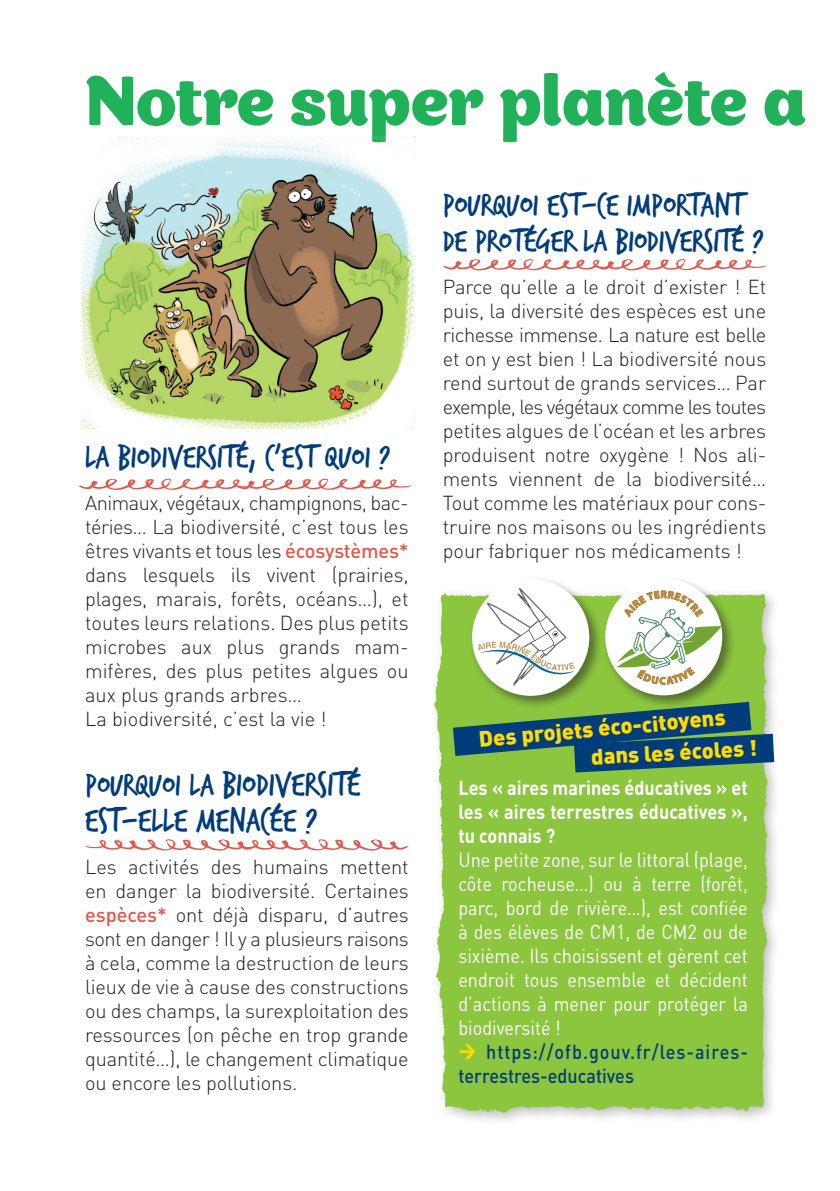
<style>
.page{position:relative;width:840px;height:1191px;background:#fff}
.page>*{position:absolute;margin:0;border:0;box-sizing:border-box;transform-origin:0 0}
.t1{font:700 68px "Appetite Pro";color:#21b259}
.t2{font:36px "Trash Hand";color:#013c7b}
.t3{font:34px/36px "Trash Hand";color:#013c7b}
.TC{font:900 22px "DIN";color:#ffdc01}
.TC-2{font:300 20px/24px "DIN";color:#231f20;text-align:justify}
.TC-3{font:20px/24px "DIN";color:#fff;text-align:justify;scale:.9 1}
.TC-4{font:700 20px/24px "DIN";color:#fff;text-align:justify;scale:.9 1}
.TC-5{font:500 20px/24px "DIN";color:#013c7b;scale:.9 1}
.t4{font:700 10.4px "Myriad Pro";color:#b5833a}
.s1{font-weight:500;color:#e1584e}
.s2{font-size:34px}
</style>
<div class="page">
<svg style="left:78px;top:478px;width:333px;height:12px"></svg>
<svg style="left:85px;top:839px;width:323px;height:12px"></svg>
<img style="left:434px;top:592px;width:342px;height:526px">
<svg style="left:443px;top:259px;width:322px;height:12px"></svg>
<svg style="left:452px;top:702px;width:321px;height:70px;background:#2f6969"></svg>
<div style="left:469px;top:576px;width:133px;height:133px;background:#231f20;opacity:.5"></div>
<div style="left:472px;top:579px;width:117px;height:117px;background:#fff;border-radius:50%"></div>
<svg style="left:475px;top:585px;width:103px;height:111px"></svg>
<div style="left:602px;top:576px;width:133px;height:133px;background:#231f20;opacity:.5"></div>
<div style="left:605px;top:578px;width:116px;height:117px;background:#fff;border-radius:50%"></div>
<img style="left:81px;top:136px;width:334px;height:293px">
<svg style="left:459px;top:1044px;width:16px;height:15px"></svg>
<svg style="left:616px;top:591px;width:105px;height:93px"></svg>
<p class="t1" style="left:85px;top:59px;width:721px">Notre super planète a</p>
<p class="t3" style="left:85px;top:440px;width:307px">LA BIODIVERSITÉ, C’EST QUOI ?</p>
<p class="TC-2" style="left:85px;top:491px;width:325px">Animaux, végétaux, champignons, bac&shy;téries… La biodiversité, c’est tous les êtres vivants et tous les <span class="s1">écosystèmes* </span>dans lesquels ils vivent (prairies, plages, marais, forêts, océans…), et toutes leurs relations. Des plus petits microbes aux plus grands mam&shy;mifères, des plus petites algues ou aux plus grands arbres…</p>
<p class="TC-2" style="left:85px;top:707px;width:243px">La biodiversité, c’est la vie !</p>
<p class="t2" style="left:85px;top:767px;width:276px"><span class="s2">POURQUOI LA</span> BIODIVERSITÉ</p>
<p class="t2" style="left:85px;top:803px;width:234px">EST-ELLE MENACÉE ?</p>
<p class="TC-2" style="left:85px;top:855px;width:325px">Les activités des humains mettent en danger la biodiversité. Certaines <span class="s1">espèces*</span> ont déjà disparu, d’autres sont en danger ! Il y a plusieurs raisons à cela, comme la destruction de leurs lieux de vie à cause des constructions ou des champs, la surexploitation des ressources (on pêche en trop grande quantité…), le changement climatique ou encore les pollutions.</p>
<p class="t3" style="left:442px;top:188px;width:323px">POURQUOI EST-CE IMPORTANT<br>DE PROTÉGER LA BIODIVERSITÉ ?</p>
<p class="TC-2" style="left:442px;top:274px;width:325px">Parce qu’elle a le droit d’exister ! Et puis, la diversité des espèces est une richesse immense. La nature est belle et on y est bien ! La biodiversité nous rend surtout de grands services… Par exemple, les végétaux comme les toutes petites algues de l’océan et les arbres produisent notre oxygène ! Nos ali&shy;ments viennent de la biodiversité… Tout comme les matériaux pour cons&shy;truire nos maisons ou les ingrédients pour fabriquer nos médicaments !</p>
<p class="t4" style="left:660px;top:587px;width:8px">R</p>
<p class="TC" style="left:477px;top:724px;width:249px;rotate:-5deg">Des projets éco-citoyens</p>
<p class="TC" style="left:590px;top:742px;width:167px;rotate:-3deg">dans les écoles !</p>
<p class="TC-4" style="left:458px;top:774px;width:323px">Les « aires marines éducatives » et les « aires terrestres éducatives », tu connais ?</p>
<p class="TC-3" style="left:458px;top:847px;width:323px">Une petite zone, sur le littoral (plage, côte rocheuse…) ou à terre (forêt, parc, bord de rivière…), est confiée à des élèves de CM1, de CM2 ou de sixième. Ils choisissent et gèrent cet endroit tous ensemble et décident d’actions à mener pour protéger la biodiversité !</p>
<p class="TC-5" style="left:458px;top:1039px;width:323px;text-indent:28px">https://ofb.gouv.fr/les-aires&shy;terrestres-educatives</p>
</div>
